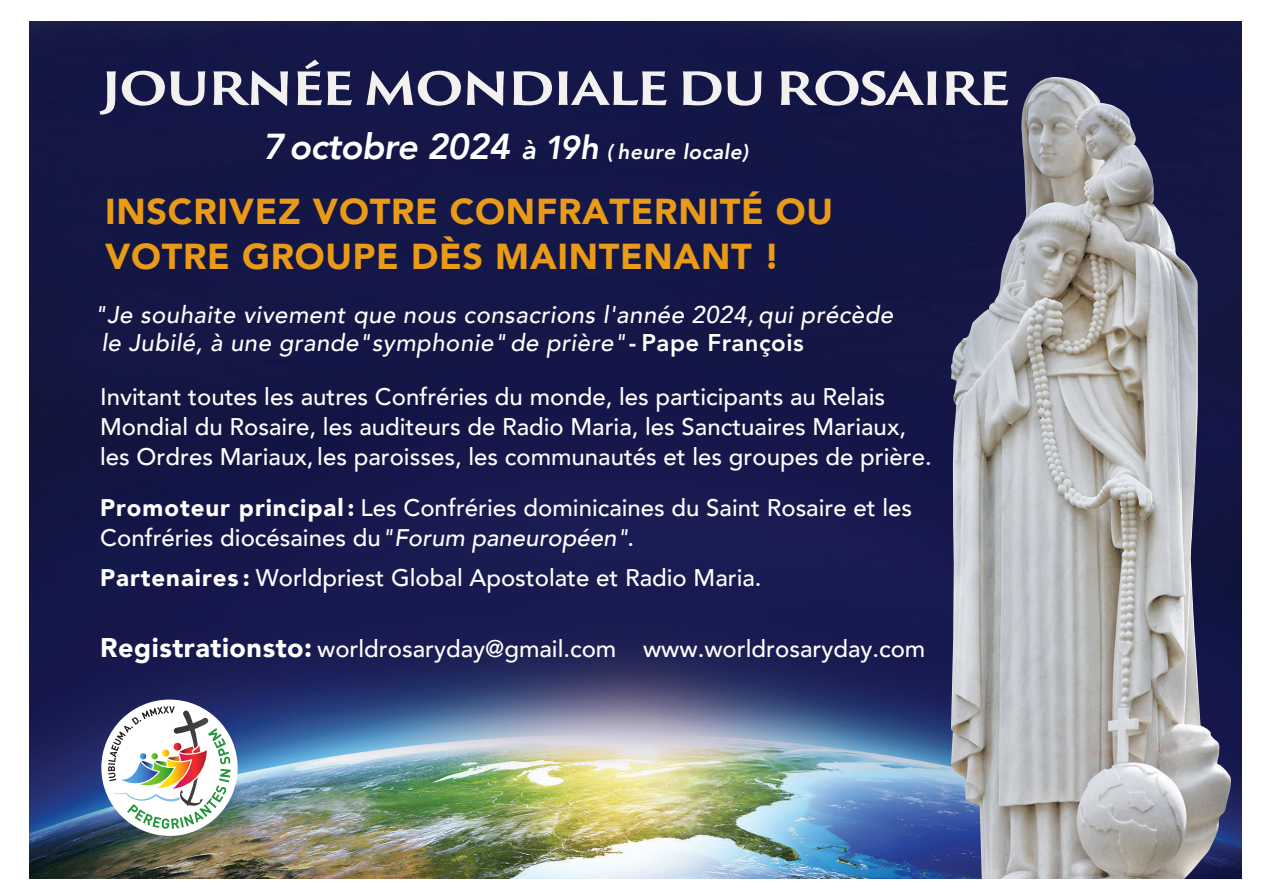
<style>
.page{position:relative;width:1263px;height:893px;background:#fff}
.page>*{position:absolute;margin:0;border:0;box-sizing:border-box;transform-origin:0 0}
.t1{font:700 44.55px "Trajan Sans Pro";letter-spacing:-.06em;color:#f2f1f0;scale:1.2 1}
.t2{font:900 36px/45px "Avenir";letter-spacing:.02em;color:#e99b17}
.t3{font:italic 500 24.15px/28.8px "Avenir";letter-spacing:.02em;color:#fff}
.t4{font:500 24px/30px "Avenir";color:#fff}
.t5{font:italic 800 21px "Avenir";letter-spacing:.02em;color:#fff}
.s1{font-size:36px}
.s2{font-size:27px}
.s3{font-size:33px}
.s4{font-weight:800;font-style:normal}
.s5{font-weight:900}
.s6{font-style:italic}
.s7{font-weight:900;font-size:27px}
</style>
<div class="page">
<img style="left:29px;top:21px;width:1212px;height:858px">
<img style="left:951px;top:77px;width:280px;height:802px">
<img style="left:101px;top:700px;width:137px;height:136px">
<h1 class="t1" style="left:99px;top:55px;width:761px">JOURNÉE MONDIALE DU ROSAIRE</h1>
<p class="t5" style="left:263px;top:139px;width:487px"><span class="s1">7octobre 2024</span> <span class="s2">à</span> <span class="s3">19h</span> ( heure locale)</p>
<h2 class="t2" style="left:105px;top:188px;width:730px">INSCRIVEZ VOTRE CONFRATERNITÉ OU<br>VOTRE GROUPE DÈS MAINTENANT !</h2>
<p class="t3" style="left:94px;top:300px;width:800px">"Je souhaite vivement que nous consacrions l'année 2024, qui précède le Jubilé, à une grande"symphonie"de prière"<span class="s4">- Pape François</span></p>
<p class="t4" style="left:100px;top:380px;width:833px">Invitant toutes les autres Confréries du monde, les participants au Relais<br>Mondial du Rosaire, les auditeurs de Radio Maria, les Sanctuaires Mariaux, les Ordres Mariaux, les paroisses, les communautés et les groupes de prière.</p>
<p class="t4" style="left:100px;top:491px;width:813px"><span class="s5">Promoteur principal :</span> Les Confréries dominicaines du Saint Rosaire et les<br>Confréries diocésaines du<span class="s6">"Forum paneuropéen"</span>.</p>
<p class="t4" style="left:100px;top:562px;width:663px"><span class="s5">Partenaires :</span> Worldpriest Global Apostolate et Radio Maria.</p>
<p class="t4" style="left:100px;top:632px;width:827px"><span class="s7">Registrationsto:</span> worldrosaryday@gmail.com www.worldrosaryday.com</p>
</div>
